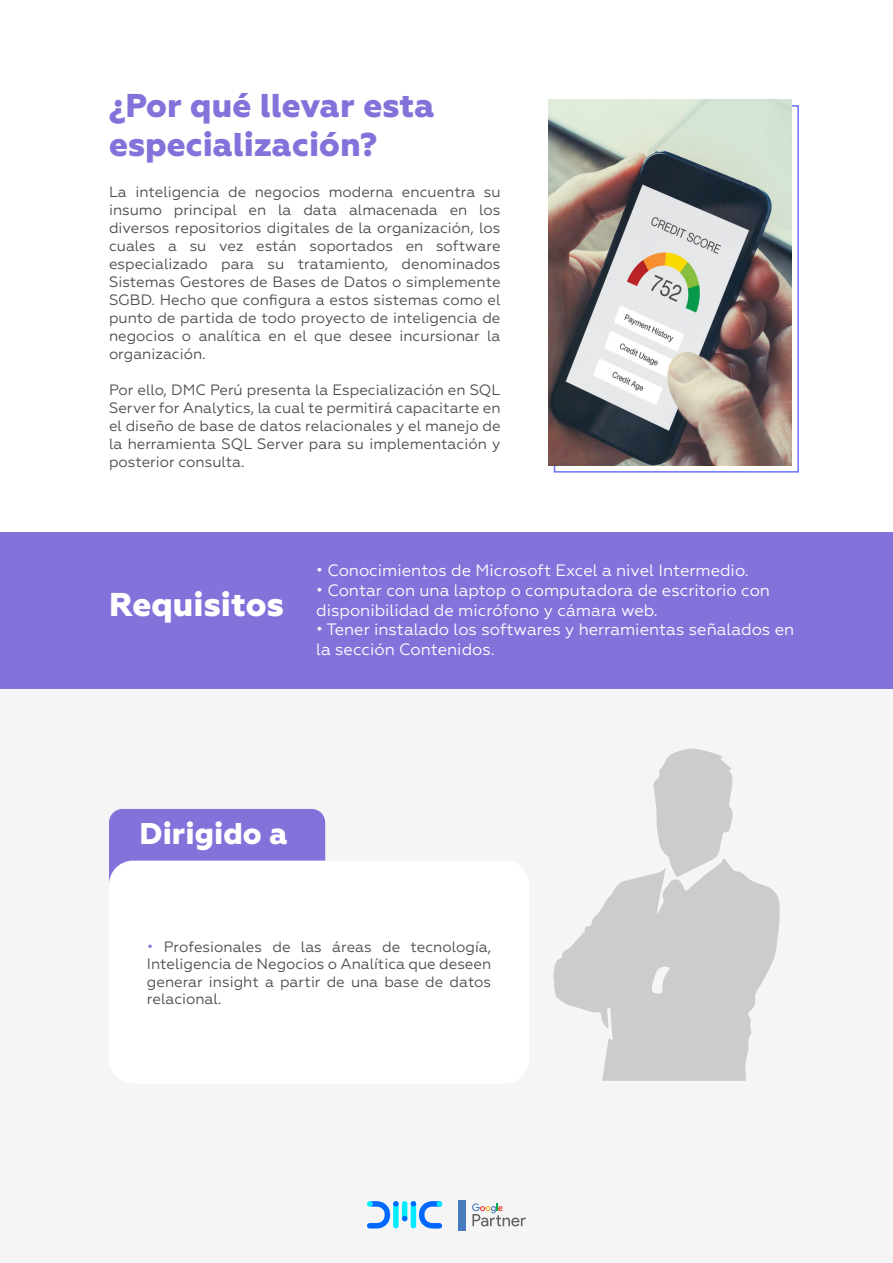
<style>
.page{position:relative;width:893px;height:1263px;background:#fff}
.page>*{position:absolute;margin:0;border:0;box-sizing:border-box;transform-origin:0 0}
.t1{font:800 33px/39.6px "Geometria";color:#8273db}
.t2{font:800 33px "Geometria";color:#fff}
.t3{font:800 30px "Geometria";color:#fff}
.t4{font:16.5px/19.8px "Geometria";color:#fff}
.t5{font:15px/18px "Geometria";color:#4d4d4d;text-align:justify}
.s1{color:#8273db}
</style>
<div class="page">
<div style="left:0;top:687px;width:893px;height:576px;background:#f5f5f5"></div>
<div style="left:554px;top:105px;width:245px;height:368px;border:2px solid #6d73ff"></div>
<img style="left:548px;top:100px;width:244px;height:366px">
<div style="left:0;top:532px;width:893px;height:156px;background:#8273db"></div>
<svg style="left:553px;top:870px;width:227px;height:211px;fill:#ccc"></svg>
<svg style="left:653px;top:748px;width:80px;height:129px"></svg>
<svg style="left:472px;top:1203px;width:54px;height:23px"></svg>
<div style="left:458px;top:1200px;width:8px;height:30px;background:#487cbe"></div>
<svg style="left:367px;top:1201px;width:76px;height:28px"></svg>
<div style="left:109px;top:809px;width:216px;height:71px;background:#8273db"></div>
<div style="left:109px;top:861px;width:420px;height:222px;background:#fff;border-radius:24px"></div>
<h1 class="t1" style="left:109px;top:86px;width:327px">¿Por qué llevar esta especialización?</h1>
<p class="t5" style="left:109px;top:182px;width:393px">La inteligencia de negocios moderna encuentra su insumo principal en la data almacenada en los diversos repositorios digitales de la organización, los cuales a su vez están soportados en software especializado para su tratamiento, denominados Sistemas Gestores de Bases de Datos o simplemente SGBD. Hecho que configura a estos sistemas como el punto de partida de todo proyecto de inteligencia de negocios o analítica en el que desee incursionar la organización.</p>
<p class="t5" style="left:109px;top:380px;width:393px">Por ello, DMC Perú presenta la Especialización en SQL Server for Analytics, la cual te permitirá capacitarte en el diseño de base de datos relacionales y el manejo de la herramienta SQL Server para su implementación y posterior consulta.</p>
<h1 class="t2" style="left:109px;top:584px;width:176px">Requisitos</h1>
<p class="t4" style="left:316px;top:560px;width:434px">• Conocimientos de Microsoft Excel a nivel Intermedio.</p>
<p class="t4" style="left:316px;top:580px;width:455px">• Contar con una laptop o computadora de escritorio con disponibilidad de micrófono y cámara web.</p>
<p class="t4" style="left:316px;top:620px;width:479px">• Tener instalado los softwares y herramientas señalados en la sección Contenidos.</p>
<h2 class="t3" style="left:140px;top:816px;width:150px">Dirigido a</h2>
<p class="t5" style="left:147px;top:938px;width:346px;line-height:17.2px"><span class="s1">•</span> Profesionales de las áreas de tecnología, Inteligencia de Negocios o Analítica que deseen generar insight a partir de una base de datos relacional.</p>
</div>
